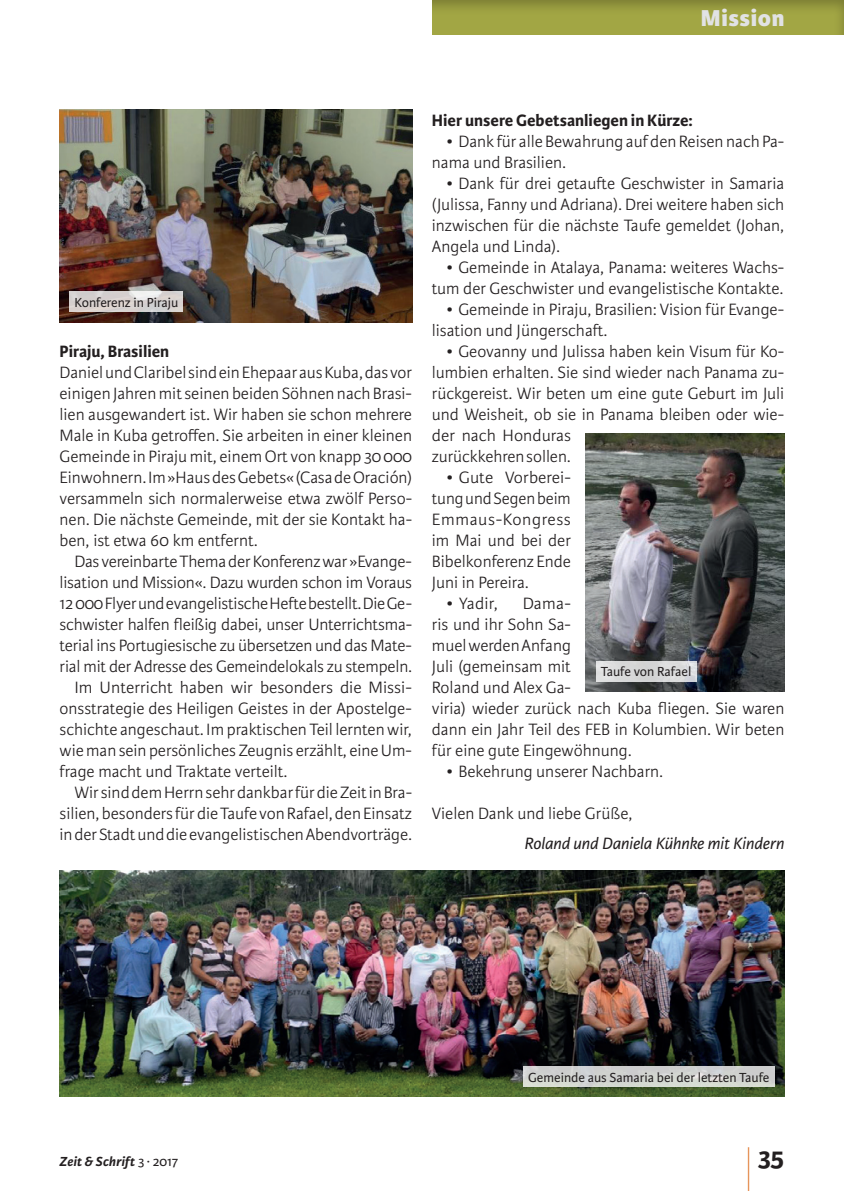
<style>
.page{position:relative;width:844px;height:1191px;background:#fff}
.page>*{position:absolute;margin:0;border:0;box-sizing:border-box;transform-origin:0 0}
.t1{font:300 59.5px "Karmina Sans Basic";color:#df7427;scale:.29 1}
.t2{font:700 28px "Karmina Sans Basic";color:#231f20}
.t3{font:800 24.5px "Karmina Sans Basic";letter-spacing:.025em;color:#e1e2e4}
.t4{font:300 17.5px/21px "Karmina Sans Basic";color:#231f20}
.t5{font:700 17.5px "Karmina Sans Basic";color:#231f20}
.t6{font:italic 17.5px "Karmina Sans Basic";color:#231f20}
.t7{font:14px "Karmina Sans Basic";color:#231f20}
.t8{font:italic 700 14px "Karmina Sans Basic";letter-spacing:.015em;color:#231f20}
.s1{font-weight:400;font-style:normal}
</style>
<div class="page">
<div style="left:430px;top:0;width:413px;height:35px;background:#231f20;opacity:.3"></div>
<img style="left:60px;top:109px;width:352px;height:213px">
<img style="left:60px;top:871px;width:724px;height:225px">
<svg style="left:69px;top:291px;width:114px;height:21px;background:#d9d4d2"></svg>
<img style="left:585px;top:433px;width:199px;height:258px">
<div style="left:595px;top:661px;width:101px;height:20px;background:#d9dadb"></div>
<div style="left:523px;top:1066px;width:251px;height:20px;background:#d1d3d0"></div>
<h3 class="t3" style="left:700px;top:4px;width:85px">Mission</h3>
<p class="t7" style="left:74px;top:295px;width:105px">Konferenz in Piraju</p>
<p class="t5" style="left:60px;top:341px;width:111px">Piraju, Brasilien</p>
<p class="t4" style="left:60px;top:362px;width:354px;text-align:justify">Daniel und Claribel sind ein Ehepaar aus Kuba, das vor einigen Jahren mit seinen beiden Söhnen nach Brasi&shy;lien ausgewandert ist. Wir haben sie schon mehrere Male in Kuba getroffen. Sie arbeiten in einer kleinen Gemeinde in Piraju mit, einem Ort von knapp 30000<br>Einwohnern. Im »Haus des Gebets« (Casa de Oración) versammeln sich normalerweise etwa zwölf Perso&shy;nen. Die nächste Gemeinde, mit der sie Kontakt ha&shy;ben, ist etwa 60 km entfernt.</p>
<p class="t4" style="left:74px;top:551px;width:339px">Das vereinbarte Thema der Konferenz war »Evange-</p>
<p class="t4" style="left:60px;top:572px;width:354px">lisation und Mission«. Dazu wurden schon im Voraus</p>
<p class="t4" style="left:60px;top:593px;width:354px">12000 Flyer und evangelistische Hefte bestellt. Die Ge-</p>
<p class="t4" style="left:60px;top:614px;width:354px">schwister halfen fleißig dabei, unser Unterrichtsma-</p>
<p class="t4" style="left:60px;top:635px;width:354px">terial ins Portugiesische zu übersetzen und das Mate-</p>
<p class="t4" style="left:60px;top:656px;width:354px">rial mit der Adresse des Gemeindelokals zu stempeln.</p>
<p class="t4" style="left:74px;top:677px;width:339px">Im Unterricht haben wir besonders die Missi-</p>
<p class="t4" style="left:60px;top:698px;width:354px">onsstrategie des Heiligen Geistes in der Apostelge-</p>
<p class="t4" style="left:60px;top:719px;width:354px">schichte angeschaut. Im praktischen Teil lernten wir,</p>
<p class="t4" style="left:60px;top:740px;width:354px">wie man sein persönliches Zeugnis erzählt, eine Um-</p>
<p class="t4" style="left:60px;top:761px;width:229px">frage macht und Traktate verteilt.</p>
<p class="t4" style="left:74px;top:782px;width:339px">Wir sind dem Herrn sehr dankbar für die Zeit in Bra-</p>
<p class="t4" style="left:60px;top:803px;width:354px">silien, besonders für die Taufe von Rafael, den Einsatz</p>
<p class="t4" style="left:60px;top:824px;width:354px">in der Stadt und die evangelistischen Abendvorträge.</p>
<p class="t5" style="left:432px;top:110px;width:262px">Hier unsere Gebetsanliegen in Kürze:</p>
<p class="t4" style="left:432px;top:131px;width:354px;text-indent:15px">• Dank für alle Bewahrung auf den Reisen nach Pa&shy;nama und Brasilien.</p>
<p class="t4" style="left:432px;top:173px;width:354px;text-align:justify;text-indent:15px">• Dank für drei getaufte Geschwister in Samaria (Julissa, Fanny und Adriana). Drei weitere haben sich inzwischen für die nächste Taufe gemeldet (Johan, Angela und Linda).</p>
<p class="t4" style="left:432px;top:257px;width:354px;text-align:right">• Gemeinde in Atalaya, Panama: weiteres Wachs&shy;tum der Geschwister und evangelistische Kontakte.</p>
<p class="t4" style="left:432px;top:299px;width:354px;text-indent:15px">• Gemeinde in Piraju, Brasilien: Vision für Evange&shy;lisation und Jüngerschaft.</p>
<p class="t4" style="left:431px;top:341px;width:354px;text-indent:15px">• Geovanny und Julissa haben kein Visum für Ko&shy;lumbien erhalten. Sie sind wieder nach Panama zu&shy;rückgereist. Wir beten um eine gute Geburt im Juli und Weisheit, ob sie in Panama bleiben oder wie&shy;der nach Honduras<br>zurückkehren sollen.</p>
<p class="t4" style="left:432px;top:467px;width:140px;text-align:justify;text-indent:15px">• Gute Vorberei&shy;tung und Segen beim Emmaus-Kongress im Mai und bei der Bibelkonferenz Ende Juni in Pereira.</p>
<p class="t4" style="left:446px;top:593px;width:53px">• Yadir,</p>
<p class="t4" style="left:432px;top:593px;width:354px;text-indent:91px">Dama-<br>ris und ihr Sohn Sa-<br>muel werden Anfang<br>Juli (gemeinsam mit<br>Roland und Alex Ga-<br>viria) wieder zurück nach Kuba fliegen. Sie waren dann ein Jahr Teil des FEB in Kolumbien. Wir beten für eine gute Eingewöhnung.</p>
<p class="t4" style="left:446px;top:761px;width:218px">• Bekehrung unserer Nachbarn.</p>
<p class="t4" style="left:432px;top:803px;width:202px">Vielen Dank und liebe Grüße,</p>
<p class="t6" style="left:524px;top:834px;width:261px">Roland und Daniela Kühnke mit Kindern</p>
<p class="t7" style="left:600px;top:664px;width:92px">Taufe von Rafael</p>
<p class="t7" style="left:528px;top:1069px;width:243px">Gemeinde aus Samaria bei der letzten Taufe</p>
<h1 class="t1" style="left:746px;top:1140px;width:17px">|</h1>
<p class="t8" style="left:60px;top:1153px;width:120px">Zeit &amp; Schrift <span class="s1">3 ∙ 2017</span></p>
<h2 class="t2" style="left:758px;top:1141px;width:28px">35</h2>
</div>
